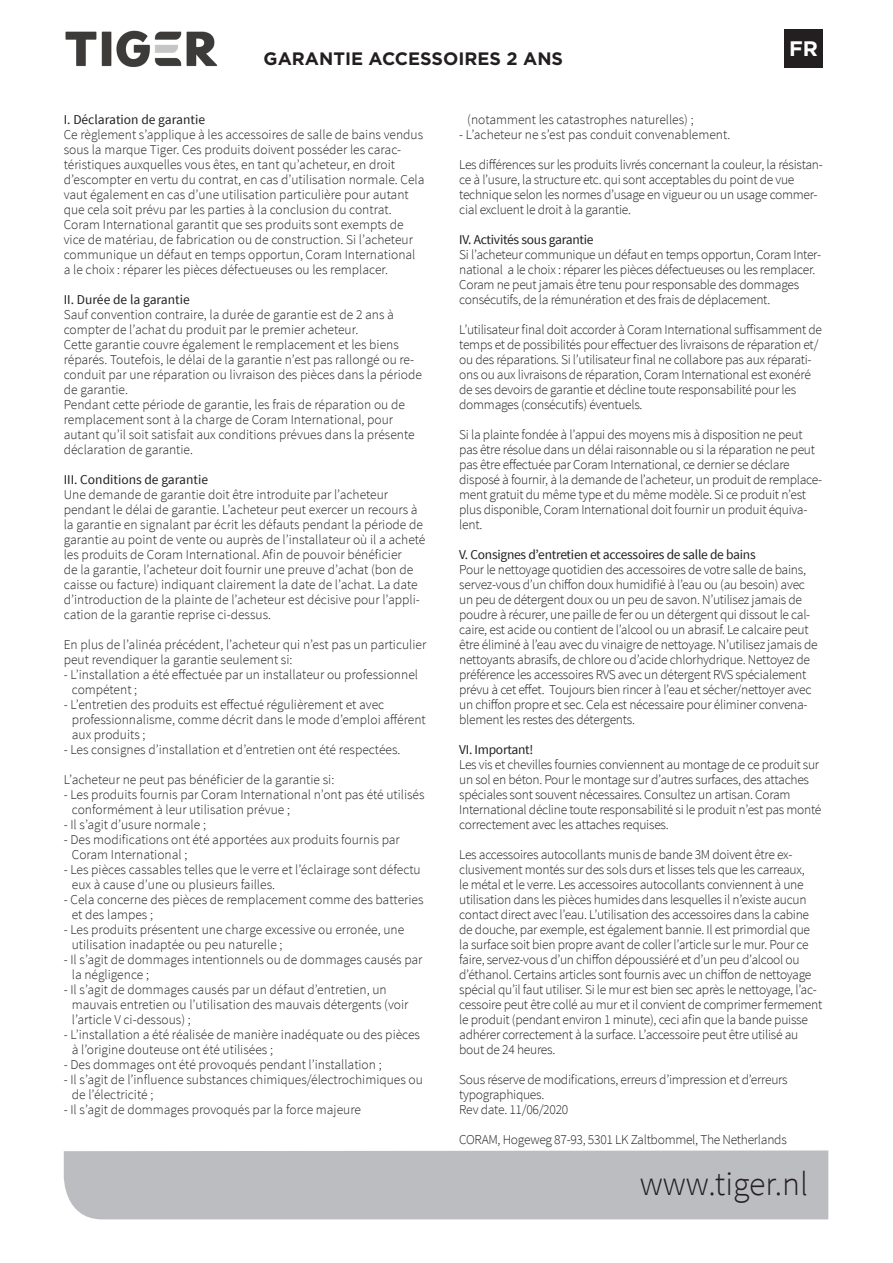
<style>
.page{position:relative;width:893px;height:1263px;background:#fff}
.page>*{position:absolute;margin:0;border:0;box-sizing:border-box;transform-origin:0 0}
.t1{font:300 33.75px "Source Sans Pro";color:#231f20}
.t2{font:700 21px "Gotham";color:#fff}
.t3{font:700 18px "Gotham";color:#231f20}
.t4{font:300 13.5px/15px "Source Sans Pro";letter-spacing:-.02em;color:#231f20}
.t5{font:300 13.5px/15px "Source Sans Pro";color:#231f20}
.t6{font:13.5px "Source Sans Pro";letter-spacing:-.02em;color:#231f20}
.t7{font:13.5px "Source Sans Pro";color:#231f20}
</style>
<div class="page">
<div style="left:784px;top:29px;width:39px;height:39px;background:#231f20"></div>
<img style="left:65px;top:30px;width:153px;height:37px">
<div style="left:64px;top:1150px;width:764px;height:69px;background:#bcbdc0"></div>
<p class="t3" style="left:264px;top:47px;width:301px">GARANTIE ACCESSOIRES 2 ANS</p>
<p class="t2" style="left:789px;top:34px;width:30px">FR</p>
<p class="t7" style="left:64px;top:111px;width:143px">I. Déclaration de garantie</p>
<p class="t5" style="left:64px;top:127px;width:362px">Ce règlement s’applique à les accessoires de salle de bains vendus sous la marque Tiger. Ces produits doivent posséder les carac&shy;téristiques auxquelles vous êtes, en tant qu’acheteur, en droit d’escompter en vertu du contrat, en cas d’utilisation normale. Cela vaut également en cas d’une utilisation particulière pour autant que cela soit prévu par les parties à la conclusion du contrat.<br>Coram International garantit que ses produits sont exempts de vice de matériau, de fabrication ou de construction. Si l’acheteur communique un défaut en temps opportun, Coram International a le choix : réparer les pièces défectueuses ou les remplacer.</p>
<p class="t7" style="left:64px;top:291px;width:128px">II. Durée de la garantie</p>
<p class="t5" style="left:64px;top:307px;width:332px">Sauf convention contraire, la durée de garantie est de 2 ans à compter de l’achat du produit par le premier acheteur.</p>
<p class="t5" style="left:64px;top:337px;width:360px">Cette garantie couvre également le remplacement et les biens réparés. Toutefois, le délai de la garantie n’est pas rallongé ou re&shy;conduit par une réparation ou livraison des pièces dans la période de garantie.</p>
<p class="t5" style="left:64px;top:397px;width:352px">Pendant cette période de garantie, les frais de réparation ou de remplacement sont à la charge de Coram International, pour autant qu’il soit satisfait aux conditions prévues dans la présente déclaration de garantie.</p>
<p class="t7" style="left:64px;top:471px;width:146px">III. Conditions de garantie</p>
<p class="t5" style="left:64px;top:487px;width:363px">Une demande de garantie doit être introduite par l’acheteur pendant le délai de garantie. L’acheteur peut exercer un recours à la garantie en signalant par écrit les défauts pendant la période de garantie au point de vente ou auprès de l’installateur où il a acheté les produits de Coram International. Afin de pouvoir bénéficier<br>de la garantie, l’acheteur doit fournir une preuve d’achat (bon de caisse ou facture) indiquant clairement la date de l’achat. La date d’introduction de la plainte de l’acheteur est décisive pour l’appli&shy;cation de la garantie reprise ci-dessus.</p>
<p class="t5" style="left:64px;top:637px;width:364px">En plus de l’alinéa précédent, l’acheteur qui n’est pas un particulier peut revendiquer la garantie seulement si:</p>
<p class="t5" style="left:64px;top:667px;width:356px">- L’installation a été effectuée par un installateur ou professionnel</p>
<p class="t5" style="left:72px;top:682px;width:67px">compétent ;</p>
<p class="t5" style="left:64px;top:697px;width:322px">- L’entretien des produits est effectué régulièrement et avec</p>
<p class="t5" style="left:72px;top:712px;width:355px">professionnalisme, comme décrit dans le mode d’emploi afférent aux produits ;</p>
<p class="t5" style="left:64px;top:742px;width:338px">- Les consignes d’installation et d’entretien ont été respectées.</p>
<p class="t5" style="left:64px;top:772px;width:272px">L’acheteur ne peut pas bénéficier de la garantie si:</p>
<p class="t5" style="left:72px;top:787px;width:354px;text-indent:-8px">- Les produits fournis par Coram International n’ont pas été utilisés conformément à leur utilisation prévue ;</p>
<p class="t5" style="left:64px;top:817px;width:144px">- Il s’agit d’usure normale ;</p>
<p class="t5" style="left:72px;top:832px;width:329px;text-indent:-8px">- Des modifications ont été apportées aux produits fournis par<br>Coram International ;</p>
<p class="t5" style="left:72px;top:862px;width:350px;text-indent:-8px">- Les pièces cassables telles que le verre et l’éclairage sont défectu eux à cause d’une ou plusieurs failles.</p>
<p class="t5" style="left:72px;top:892px;width:353px;text-indent:-8px">- Cela concerne des pièces de remplacement comme des batteries et des lampes ;</p>
<p class="t5" style="left:72px;top:922px;width:334px;text-indent:-8px">- Les produits présentent une charge excessive ou erronée, une utilisation inadaptée ou peu naturelle ;</p>
<p class="t5" style="left:72px;top:952px;width:352px;text-indent:-8px">- Il s’agit de dommages intentionnels ou de dommages causés par la négligence ;</p>
<p class="t5" style="left:64px;top:982px;width:324px">- Il s’agit de dommages causés par un défaut d’entretien, un</p>
<p class="t5" style="left:72px;top:997px;width:338px">mauvais entretien ou l’utilisation des mauvais détergents (voir l’article V ci-dessous) ;</p>
<p class="t5" style="left:72px;top:1027px;width:350px;text-indent:-8px">- L’installation a été réalisée de manière inadéquate ou des pièces à l’origine douteuse ont été utilisées ;</p>
<p class="t5" style="left:64px;top:1057px;width:319px">- Des dommages ont été provoqués pendant l’installation ;</p>
<p class="t5" style="left:72px;top:1072px;width:353px;text-indent:-8px">- Il s’agit de l’influence substances chimiques/électrochimiques ou de l’électricité ;</p>
<p class="t5" style="left:64px;top:1102px;width:299px">- Il s’agit de dommages provoqués par la force majeure</p>
<p class="t5" style="left:467px;top:112px;width:228px">(notamment les catastrophes naturelles) ;</p>
<p class="t5" style="left:459px;top:127px;width:273px">- L’acheteur ne s’est pas conduit convenablement.</p>
<p class="t4" style="left:459px;top:157px;width:365px">Les différences sur les produits livrés concernant la couleur, la résistan&shy;ce à l’usure, la structure etc. qui sont acceptables du point de vue technique selon les normes d’usage en vigueur ou un usage commer&shy;cial excluent le droit à la garantie.</p>
<p class="t6" style="left:459px;top:231px;width:136px">IV. Activités sous garantie</p>
<p class="t4" style="left:459px;top:247px;width:363px">Si l’acheteur communique un défaut en temps opportun, Coram Inter&shy;national a le choix : réparer les pièces défectueuses ou les remplacer.<br>Coram ne peut jamais être tenu pour responsable des dommages consécutifs, de la rémunération et des frais de déplacement.</p>
<p class="t4" style="left:459px;top:322px;width:364px">L’utilisateur final doit accorder à Coram International suffisamment de temps et de possibilités pour effectuer des livraisons de réparation et/ ou des réparations. Si l’utilisateur final ne collabore pas aux réparati&shy;ons ou aux livraisons de réparation, Coram International est exonéré de ses devoirs de garantie et décline toute responsabilité pour les dommages (consécutifs) éventuels.</p>
<p class="t4" style="left:459px;top:427px;width:364px">Si la plainte fondée à l’appui des moyens mis à disposition ne peut pas être résolue dans un délai raisonnable ou si la réparation ne peut pas être effectuée par Coram International, ce dernier se déclare disposé à fournir, à la demande de l’acheteur, un produit de remplace&shy;ment gratuit du même type et du même modèle. Si ce produit n’est plus disponible, Coram International doit fournir un produit équiva&shy;lent.</p>
<p class="t6" style="left:459px;top:546px;width:298px">V. Consignes d’entretien et accessoires de salle de bains</p>
<p class="t4" style="left:459px;top:562px;width:360px">Pour le nettoyage quotidien des accessoires de votre salle de bains, servez-vous d’un chiffon doux humidifié à l’eau ou (au besoin) avec un peu de détergent doux ou un peu de savon. N’utilisez jamais de poudre à récurer, une paille de fer ou un détergent qui dissout le cal&shy;caire, est acide ou contient de l’alcool ou un abrasif. Le calcaire peut être éliminé à l’eau avec du vinaigre de nettoyage. N’utilisez jamais de nettoyants abrasifs, de chlore ou d’acide chlorhydrique. Nettoyez de préférence les accessoires RVS avec un détergent RVS spécialement prévu à cet effet. Toujours bien rincer à l’eau et sécher/nettoyer avec un chiffon propre et sec. Cela est nécessaire pour éliminer convena&shy;blement les restes des détergents.</p>
<p class="t6" style="left:459px;top:741px;width:76px">VI. Important!</p>
<p class="t4" style="left:459px;top:757px;width:364px">Les vis et chevilles fournies conviennent au montage de ce produit sur un sol en béton. Pour le montage sur d’autres surfaces, des attaches spéciales sont souvent nécessaires. Consultez un artisan. Coram International décline toute responsabilité si le produit n’est pas monté correctement avec les attaches requises.</p>
<p class="t4" style="left:459px;top:847px;width:365px">Les accessoires autocollants munis de bande 3M doivent être ex&shy;clusivement montés sur des sols durs et lisses tels que les carreaux,<br>le métal et le verre. Les accessoires autocollants conviennent à une utilisation dans les pièces humides dans lesquelles il n’existe aucun contact direct avec l’eau. L’utilisation des accessoires dans la cabine de douche, par exemple, est également bannie. Il est primordial que la surface soit bien propre avant de coller l’article sur le mur. Pour ce faire, servez-vous d’un chiffon dépoussiéré et d’un peu d’alcool ou d’éthanol. Certains articles sont fournis avec un chiffon de nettoyage spécial qu’il faut utiliser. Si le mur est bien sec après le nettoyage, l’ac&shy;cessoire peut être collé au mur et il convient de comprimer fermement le produit (pendant environ 1 minute), ceci afin que la bande puisse adhérer correctement à la surface. L’accessoire peut être utilisé au bout de 24 heures.</p>
<p class="t4" style="left:459px;top:1072px;width:330px">Sous réserve de modifications, erreurs d’impression et d’erreurs typographiques.</p>
<p class="t4" style="left:459px;top:1102px;width:111px">Rev date. 11/06/2020</p>
<p class="t4" style="left:459px;top:1132px;width:329px">CORAM, Hogeweg 87-93, 5301 LK Zaltbommel, The Netherlands</p>
<p class="t1" style="left:640px;top:1163px;width:170px">www.tiger.nl</p>
</div>
